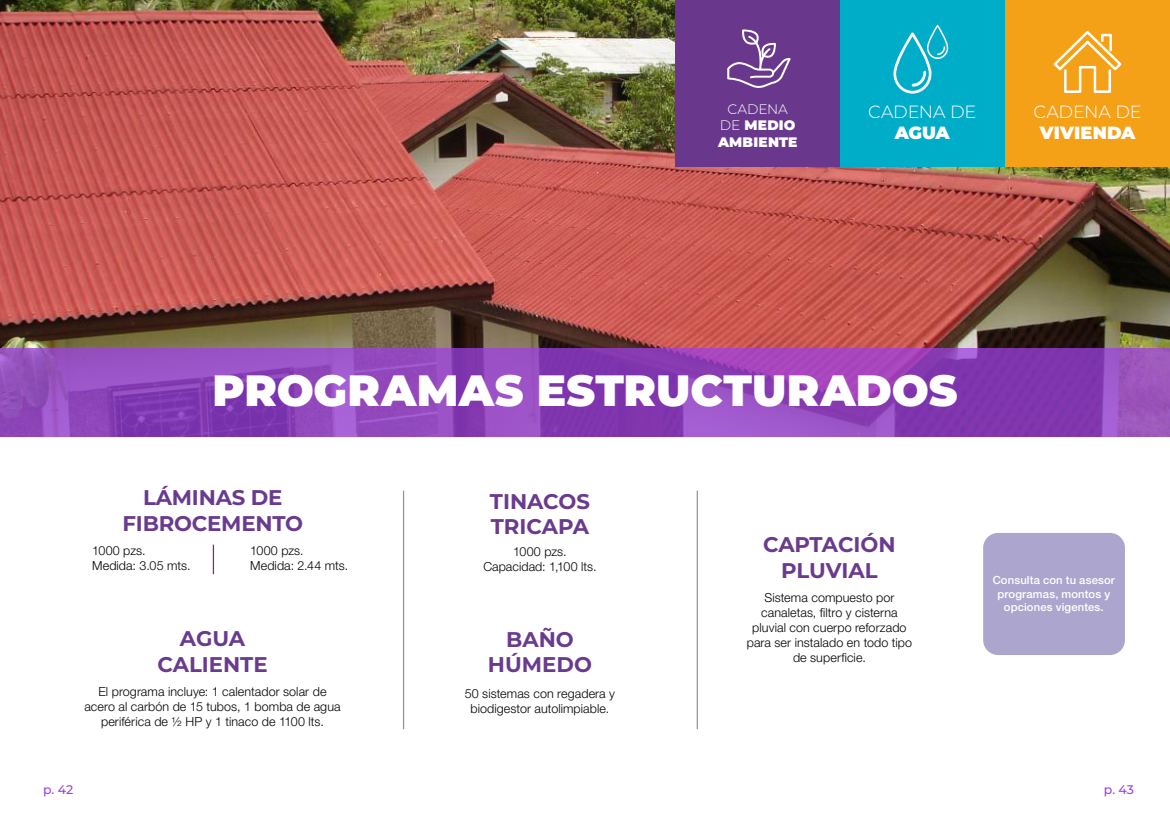
<style>
.page{position:relative;width:1170px;height:815px;background:#fff}
.page>*{position:absolute;margin:0;border:0;box-sizing:border-box;transform-origin:0 0}
.t1{font:900 43.75px "Montserrat";color:#fff}
.t2{font:700 21.25px/25.5px "Montserrat";letter-spacing:-.005em;color:#693a8e;text-align:center}
.t3{font:300 17.62px "Montserrat";letter-spacing:-.01em;color:#fff}
.t4{font:900 17.62px "Montserrat";letter-spacing:.01em;color:#fff}
.t5{font:900 13.75px/16.5px "Montserrat";letter-spacing:.015em;color:#fff;text-align:center}
.t6{font:300 12.5px/15px "Helvetica Neue LT Std";letter-spacing:.005em;color:#000;text-align:center}
.t7{font:500 12.5px "Montserrat";color:#9e40e6}
.t8{font:500 11.25px/13.5px "Helvetica Neue LT Std";letter-spacing:.01em;color:#fff;text-align:center}
.s1{font-weight:300}
</style>
<div class="page">
<img style="left:0;top:0;width:1169px;height:348px">
<svg style="left:0;top:348px;width:1169px;height:89px;background:#8e43b9"></svg>
<svg style="left:213px;top:545px;width:1px;height:29px"></svg>
<hr style="left:403px;top:491px;width:1px;height:238px;background:#050c0e">
<hr style="left:696px;top:491px;width:2px;height:238px;background:#050c0e">
<div style="left:1005px;top:0;width:164px;height:167px;background:#f5a117"></div>
<svg style="left:1053px;top:31px;width:69px;height:62px"></svg>
<div style="left:840px;top:0;width:164px;height:167px;background:#00adc9"></div>
<svg style="left:893px;top:25px;width:55px;height:69px"></svg>
<div style="left:675px;top:0;width:165px;height:167px;background:#69388c"></div>
<svg style="left:727px;top:29px;width:63px;height:59px"></svg>
<div style="left:983px;top:533px;width:141px;height:122px;background:#aca5cd;border-radius:15px"></div>
<p class="t5" style="left:718px;top:100px;width:81px"><span class="s1">CADENA<br>DE</span> MEDIO<br>AMBIENTE</p>
<h3 class="t3" style="left:868px;top:100px;width:109px">CADENA DE</h3>
<h3 class="t4" style="left:894px;top:119px;width:57px">AGUA</h3>
<h3 class="t3" style="left:1033px;top:100px;width:109px">CADENA DE</h3>
<h3 class="t4" style="left:1039px;top:119px;width:97px">VIVIENDA</h3>
<h1 class="t1" style="left:212px;top:357px;width:746px">PROGRAMAS ESTRUCTURADOS</h1>
<h2 class="t2" style="left:122px;top:484px;width:182px">LÁMINAS DE<br>FIBROCEMENTO</h2>
<p class="t6" style="left:92px;top:543px;width:100px;text-align:left">1000 pzs.<br>Medida: 3.05 mts.</p>
<p class="t6" style="left:250px;top:543px;width:99px;text-align:left">1000 pzs.<br>Medida: 2.44 mts.</p>
<h2 class="t2" style="left:157px;top:625px;width:112px">AGUA<br>CALIENTE</h2>
<p class="t6" style="left:84px;top:684px;width:258px">El programa incluye: 1 calentador solar de acero al carbón de 15 tubos, 1 bomba de agua periférica de ½ HP y 1 tinaco de 1100 lts.</p>
<h2 class="t2" style="left:490px;top:487px;width:102px;text-align:left">TINACOS<br>TRICAPA</h2>
<p class="t6" style="left:483px;top:544px;width:115px">1000 pzs.<br>Capacidad: 1,100 lts.</p>
<h2 class="t2" style="left:488px;top:626px;width:105px">BAÑO<br>HÚMEDO</h2>
<p class="t6" style="left:465px;top:685px;width:152px">50 sistemas con regadera y biodigestor autolimpiable.</p>
<h2 class="t2" style="left:763px;top:531px;width:134px">CAPTACIÓN<br>PLUVIAL</h2>
<p class="t6" style="left:746px;top:590px;width:167px">Sistema compuesto por canaletas, filtro y cisterna pluvial con cuerpo reforzado para ser instalado en todo tipo de superficie.</p>
<p class="t8" style="left:992px;top:573px;width:124px">Consulta con tu asesor programas, montos y opciones vigentes.</p>
<p class="t7" style="left:43px;top:780px;width:32px">p. 42</p>
<p class="t7" style="left:1103px;top:780px;width:31px">p. 43</p>
</div>
